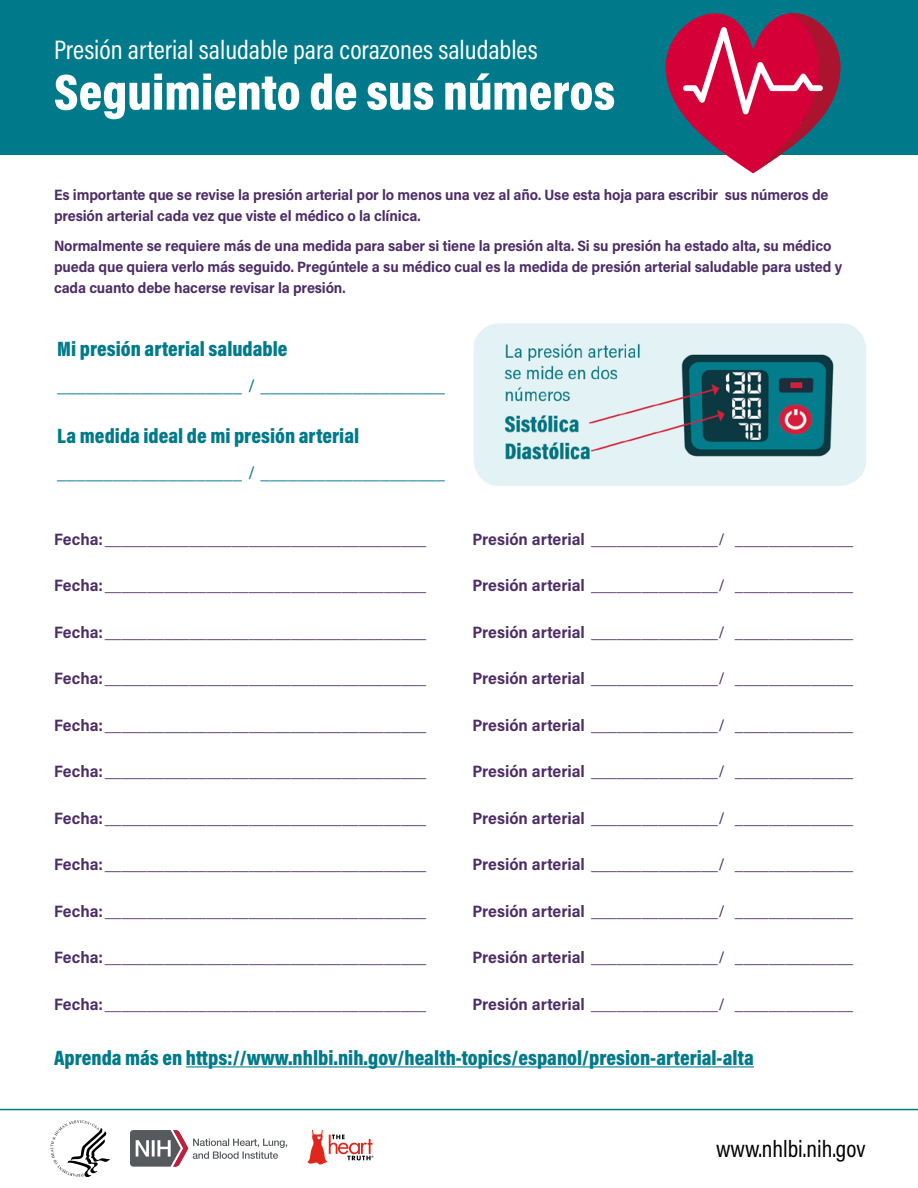
<style>
.page{position:relative;width:918px;height:1188px;background:#fff}
.page>*{position:absolute;margin:0;border:0;box-sizing:border-box;transform-origin:0 0}
.t1{font:900 51px "Acumin Pro Cond";color:#fff}
.t2{font:27px "Acumin Pro Cond";color:#fff}
.t3{font:24px "Acumin Pro Cond";color:#000}
.t4{font:900 21px "Acumin Pro Cond";color:#007a8a}
.t5{font:18px "Acumin Pro Semi Cond";color:#007a8a}
.t6{font:16.5px "Acumin Pro Semi Cond";color:#4d2d66}
.t7{font:700 16.5px "Acumin Pro Semi Cond";letter-spacing:-.005em;color:#4d2d66}
.t8{font:700 15px/21px "Acumin Pro Semi Cond";letter-spacing:-.01em;color:#4d2d66}
.s1{font-weight:700}
</style>
<div class="page">
<div style="left:0;top:0;width:918px;height:155px;background:#007a8a"></div>
<svg style="left:666px;top:13px;width:174px;height:160px"></svg>
<img style="left:474px;top:323px;width:392px;height:163px">
<hr style="left:186px;top:1066px;width:568px;height:1px;background:#007a8a">
<svg style="left:51px;top:1120px;width:59px;height:57px"></svg>
<svg style="left:130px;top:1130px;width:157px;height:37px"></svg>
<svg style="left:307px;top:1130px;width:66px;height:35px"></svg>
<hr style="left:0;top:1109px;width:918px;height:1px;background:#007a8a">
<h1 class="t2" style="left:54px;top:32px;width:485px">Presión arterial saludable para corazones saludables</h1>
<h1 class="t1" style="left:54px;top:59px;width:563px">Seguimiento de sus números</h1>
<p class="t8" style="left:54px;top:184px;width:776px">Es importante que se revise la presión arterial por lo menos una vez al año. Use esta hoja para escribir sus números de presión arterial cada vez que viste el médico o la clínica.</p>
<p class="t8" style="left:54px;top:235px;width:790px">Normalmente se requiere más de una medida para saber si tiene la presión alta. Si su presión ha estado alta, su médico pueda que quiera verlo más seguido. Pregúntele a su médico cual es la medida de presión arterial saludable para usted y cada cuanto debe hacerse revisar la presión.</p>
<p class="t4" style="left:57px;top:335px;width:232px">Mi presión arterial saludable</p>
<p class="t5" style="left:57px;top:373px;width:389px">____________________ / ____________________</p>
<p class="t4" style="left:57px;top:422px;width:303px">La medida ideal de mi presión arterial</p>
<p class="t5" style="left:57px;top:460px;width:389px">____________________ / ____________________</p>
<p class="t7" style="left:54px;top:528px;width:374px">Fecha: ______________________________________</p>
<p class="t6" style="left:473px;top:528px;width:382px"><span class="s1">Presión arterial</span> _______________/ ______________</p>
<p class="t7" style="left:54px;top:574px;width:374px">Fecha: ______________________________________</p>
<p class="t6" style="left:473px;top:574px;width:382px"><span class="s1">Presión arterial</span> _______________/ ______________</p>
<p class="t7" style="left:54px;top:621px;width:374px">Fecha: ______________________________________</p>
<p class="t6" style="left:473px;top:621px;width:382px"><span class="s1">Presión arterial</span> _______________/ ______________</p>
<p class="t7" style="left:54px;top:667px;width:374px">Fecha: ______________________________________</p>
<p class="t6" style="left:473px;top:667px;width:382px"><span class="s1">Presión arterial</span> _______________/ ______________</p>
<p class="t7" style="left:54px;top:714px;width:374px">Fecha: ______________________________________</p>
<p class="t6" style="left:473px;top:714px;width:382px"><span class="s1">Presión arterial</span> _______________/ ______________</p>
<p class="t7" style="left:54px;top:760px;width:374px">Fecha: ______________________________________</p>
<p class="t6" style="left:473px;top:760px;width:382px"><span class="s1">Presión arterial</span> _______________/ ______________</p>
<p class="t7" style="left:54px;top:807px;width:374px">Fecha: ______________________________________</p>
<p class="t6" style="left:473px;top:807px;width:382px"><span class="s1">Presión arterial</span> _______________/ ______________</p>
<p class="t7" style="left:54px;top:853px;width:374px">Fecha: ______________________________________</p>
<p class="t6" style="left:473px;top:853px;width:382px"><span class="s1">Presión arterial</span> _______________/ ______________</p>
<p class="t7" style="left:54px;top:899px;width:374px">Fecha: ______________________________________</p>
<p class="t6" style="left:473px;top:900px;width:382px"><span class="s1">Presión arterial</span> _______________/ ______________</p>
<p class="t7" style="left:54px;top:946px;width:374px">Fecha: ______________________________________</p>
<p class="t6" style="left:473px;top:946px;width:382px"><span class="s1">Presión arterial</span> _______________/ ______________</p>
<p class="t7" style="left:54px;top:992px;width:374px">Fecha: ______________________________________</p>
<p class="t6" style="left:473px;top:993px;width:382px"><span class="s1">Presión arterial</span> _______________/ ______________</p>
<p class="t4" style="left:54px;top:1044px;width:701px">Aprenda más en https://www.nhlbi.nih.gov/health-topics/espanol/presion-arterial-alta</p>
<p class="t3" style="left:716px;top:1133px;width:151px">www.nhlbi.nih.gov</p>
</div>
